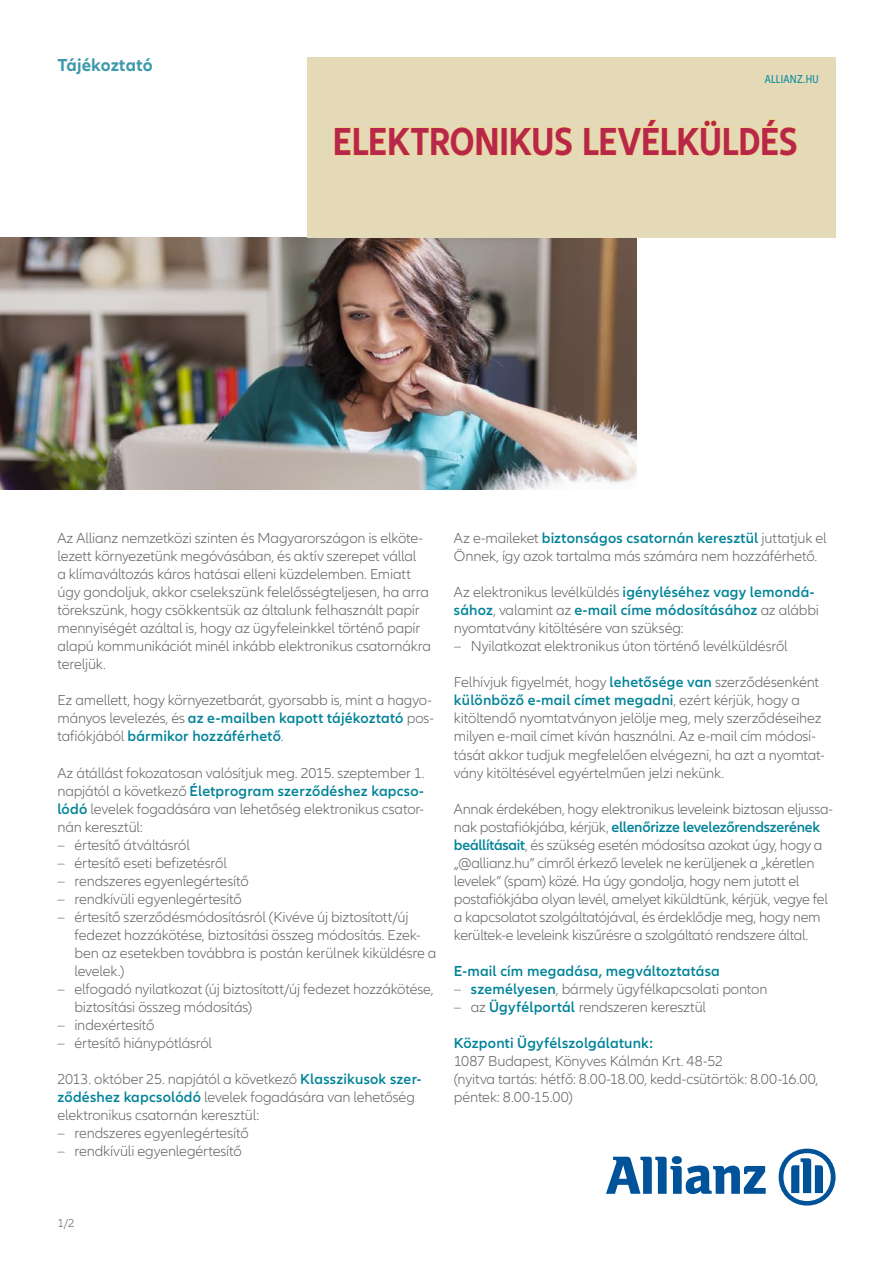
<style>
.page{position:relative;width:893px;height:1263px;background:#fff}
.page>*{position:absolute;margin:0;border:0;box-sizing:border-box;transform-origin:0 0}
.t1{font:700 condensed 40.5px "Allianz Neo";letter-spacing:-.005em;color:#b6274b}
.t2{font:700 18px "Allianz Neo";letter-spacing:.01em;color:#3d99ab}
.t3{font:300 15px/18px "Allianz Neo";letter-spacing:-.015em;color:#636366}
.t4{font:600 15px "Allianz Neo";letter-spacing:.01em;color:#008398}
.t5{font:condensed 12px "Allianz Neo";letter-spacing:.025em;color:#0b8c9f}
.t6{font:300 12px "Allianz Neo";color:#636366}
.s1{font-weight:600;color:#008398}
</style>
<div class="page">
<svg style="left:606px;top:1156px;width:160px;height:38px"></svg>
<svg style="left:779px;top:1148px;width:57px;height:57px"></svg>
<img style="left:0;top:237px;width:637px;height:252px">
<div style="left:307px;top:57px;width:529px;height:180px;background:#e5dab7"></div>
<svg style="left:334px;top:127px;width:164px;height:29px"></svg>
<div style="left:502px;top:128px;width:5px;height:27px;border:1px solid #fecd64"></div>
<svg style="left:510px;top:127px;width:62px;height:29px"></svg>
<svg style="left:584px;top:119px;width:213px;height:37px"></svg>
<p class="t2" style="left:57px;top:55px;width:97px">Tájékoztató</p>
<p class="t5" style="left:765px;top:73px;width:56px">ALLIANZ.HU</p>
<h1 class="t1" style="left:333px;top:118px;width:466px">ELEKTRONIKUS LEVÉLKÜLDÉS</h1>
<p class="t3" style="left:57px;top:530px;width:375px">Az Allianz nemzetközi szinten és Magyarországon is elköte&shy;lezett környezetünk megóvásában, és aktív szerepet vállal<br>a klímaváltozás káros hatásai elleni küzdelemben. Emiatt úgy gondoljuk, akkor cselekszünk felelősségteljesen, ha arra törekszünk, hogy csökkentsük az általunk felhasznált papír mennyiségét azáltal is, hogy az ügyfeleinkkel történő papír alapú kommunikációt minél inkább elektronikus csatornákra tereljük.</p>
<p class="t3" style="left:57px;top:692px;width:378px">Ez amellett, hogy környezetbarát, gyorsabb is, mint a hagyo&shy;mányos levelezés, és <span class="s1">az e-mailben kapott tájékoztató</span> pos&shy;tafiókjából <span class="s1">bármikor hozzáférhető</span>.</p>
<p class="t3" style="left:57px;top:764px;width:369px;text-align:justify">Az átállást fokozatosan valósítjuk meg. 2015. szeptember 1. napjától a következő <span class="s1">Életprogram szerződéshez kapcso&shy;lódó</span> levelek fogadására van lehetőség elektronikus csator&shy;nán keresztül:</p>
<p class="t3" style="left:57px;top:836px;width:134px">– értesítő átváltásról</p>
<p class="t3" style="left:57px;top:854px;width:171px">– értesítő eseti befizetésről</p>
<p class="t3" style="left:57px;top:872px;width:193px">– rendszeres egyenlegértesítő</p>
<p class="t3" style="left:57px;top:890px;width:186px">– rendkívüli egyenlegértesítő</p>
<p class="t3" style="left:74px;top:908px;width:364px;text-indent:-17px">– értesítő szerződésmódosításról (Kivéve új biztosított/új fedezet hozzákötése, biztosítási összeg módosítás. Ezek&shy;ben az esetekben továbbra is postán kerülnek kiküldésre a levelek.)</p>
<p class="t3" style="left:74px;top:980px;width:361px;text-indent:-17px">– elfogadó nyilatkozat (új biztosított/új fedezet hozzákötése, biztosítási összeg módosítás)</p>
<p class="t3" style="left:57px;top:1016px;width:99px">– indexértesítő</p>
<p class="t3" style="left:57px;top:1034px;width:156px">– értesítő hiánypótlásról</p>
<p class="t3" style="left:57px;top:1070px;width:366px">2013. október 25. napjától a következő <span class="s1">Klasszikusok szer&shy;ződéshez kapcsolódó</span> levelek fogadására van lehetőség elektronikus csatornán keresztül:</p>
<p class="t3" style="left:57px;top:1124px;width:193px">– rendszeres egyenlegértesítő</p>
<p class="t3" style="left:57px;top:1142px;width:186px">– rendkívüli egyenlegértesítő</p>
<p class="t3" style="left:454px;top:530px;width:374px">Az e-maileket <span class="s1">biztonságos csatornán keresztül</span> juttatjuk el<br>Önnek, így azok tartalma más számára nem hozzáférhető.</p>
<p class="t3" style="left:454px;top:584px;width:367px">Az elektronikus levélküldés <span class="s1">igényléséhez vagy lemondá&shy;sához</span>, valamint az <span class="s1">e-mail címe módosításához</span> az alábbi nyomtatvány kitöltésére van szükség:</p>
<p class="t3" style="left:454px;top:638px;width:335px">– Nyilatkozat elektronikus úton történő levélküldésről</p>
<p class="t3" style="left:454px;top:674px;width:372px">Felhívjuk figyelmét, hogy <span class="s1">lehetősége van</span> szerződésenként <span class="s1">különböző e-mail címet megadni</span>, ezért kérjük, hogy a kitöltendő nyomtatványon jelölje meg, mely szerződéseihez milyen e-mail címet kíván használni. Az e-mail cím módosí&shy;tását akkor tudjuk megfelelően elvégezni, ha azt a nyomtat&shy;vány kitöltésével egyértelműen jelzi nekünk.</p>
<p class="t3" style="left:454px;top:800px;width:381px">Annak érdekében, hogy elektronikus leveleink biztosan eljussa&shy;nak postafiókjába, kérjük, <span class="s1">ellenőrizze levelezőrendszerének beállításait</span>, és szükség esetén módosítsa azokat úgy, hogy a „@allianz.hu” címről érkező levelek ne kerüljenek a „kéretlen levelek” (spam) közé. Ha úgy gondolja, hogy nem jutott el postafiókjába olyan levél, amelyet kiküldtünk, kérjük, vegye fel a kapcsolatot szolgáltatójával, és érdeklődje meg, hogy nem kerültek-e leveleink kiszűrésre a szolgáltató rendszere által.</p>
<p class="t4" style="left:454px;top:962px;width:267px">E-mail cím megadása, megváltoztatása</p>
<p class="t3" style="left:454px;top:980px;width:315px">– <span class="s1">személyesen</span>, bármely ügyfélkapcsolati ponton</p>
<p class="t3" style="left:454px;top:998px;width:254px">– az <span class="s1">Ügyfélportál</span> rendszeren keresztül</p>
<p class="t4" style="left:454px;top:1034px;width:200px">Központi Ügyfélszolgálatunk:</p>
<p class="t3" style="left:454px;top:1052px;width:366px">1087 Budapest, Könyves Kálmán Krt. 48-52<br>(nyitva tartás: hétfő: 8.00-18.00, kedd-csütörtök: 8.00-16.00, péntek: 8.00-15.00)</p>
<p class="t6" style="left:57px;top:1216px;width:19px">1/2</p>
</div>
